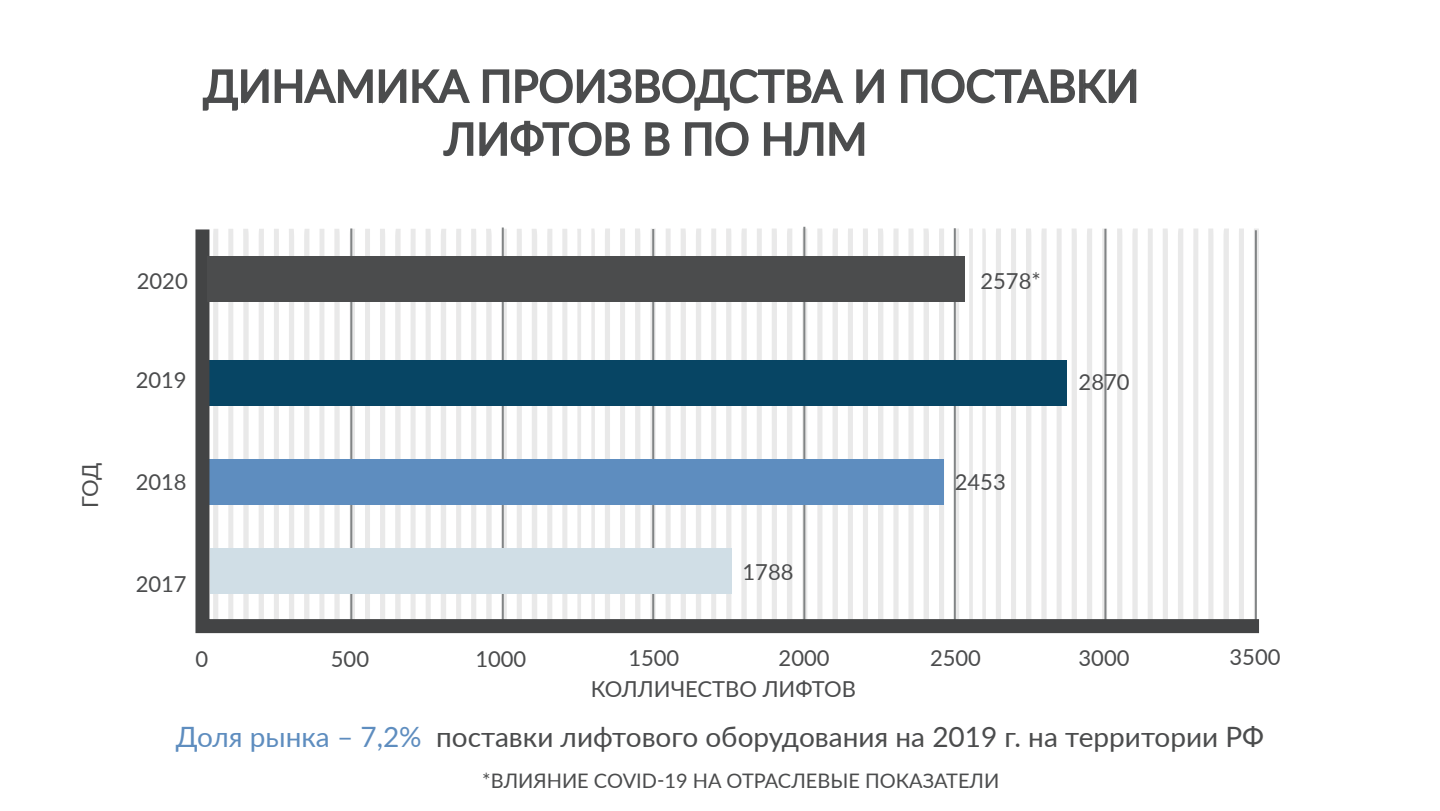
<style>
.page{position:relative;width:1440px;height:811px;background:#fff}
.page>*{position:absolute;margin:0;border:0;box-sizing:border-box;transform-origin:0 0}
.t1{font:44px/52.8px "Lato";color:#4b4c4d}
.t2{font:28px "Lato";color:#4b4c4d}
.t3{font:22px/31px "Lato";color:#4b4c4d}
.t4{font:20px "Lato";color:#4b4c4d}
.s1{color:#5e8dbf}
</style>
<div class="page">
<svg style="left:901px;top:68px;width:236px;height:36px"></svg>
<svg style="left:202px;top:68px;width:682px;height:89px"></svg>
<svg style="left:195px;top:226px;width:1064px;height:408px"></svg>
<div style="left:208px;top:256px;width:757px;height:45px;background:#4b4c4d"></div>
<h1 class="t1" style="left:444px;top:58px;width:696px;text-indent:-241px">ДИНАМИКА ПРОИЗВОДСТВА И ПОСТАВКИ<br>ЛИФТОВ В ПО НЛМ</h1>
<p class="t3" style="left:74px;top:508px;width:47px;rotate:-90deg">ГОД</p>
<p class="t3" style="left:137px;top:264px;width:53px">2020</p>
<p class="t3" style="left:980px;top:264px;width:62px">2578*</p>
<p class="t3" style="left:136px;top:363px;width:53px">2019</p>
<p class="t3" style="left:136px;top:465px;width:53px">2018</p>
<p class="t3" style="left:136px;top:567px;width:53px">2017</p>
<p class="t3" style="left:742px;top:555px;width:53px">1788</p>
<p class="t3" style="left:955px;top:465px;width:53px">2453</p>
<p class="t3" style="left:1079px;top:365px;width:53px">2870</p>
<p class="t3" style="left:779px;top:641px;width:53px">2000</p>
<p class="t3" style="left:930px;top:641px;width:53px">2500</p>
<p class="t3" style="left:1079px;top:641px;width:53px">3000</p>
<p class="t3" style="left:1230px;top:640px;width:53px">3500</p>
<p class="t3" style="left:196px;top:641px;width:14px">0</p>
<p class="t3" style="left:331px;top:641px;width:40px">500</p>
<p class="t3" style="left:591px;top:640px;width:267px;text-indent:38px">1500<br>КОЛЛИЧЕСТВО ЛИФТОВ</p>
<p class="t3" style="left:475px;top:641px;width:53px">1000</p>
<p class="t2" style="left:176px;top:716px;width:1090px"><span class="s1">Доля рынка – 7,2%</span> поставки лифтового оборудования на 2019 г. на территории РФ</p>
<p class="t4" style="left:482px;top:765px;width:519px">*ВЛИЯНИЕ COVID-19 НА ОТРАСЛЕВЫЕ ПОКАЗАТЕЛИ</p>
</div>
